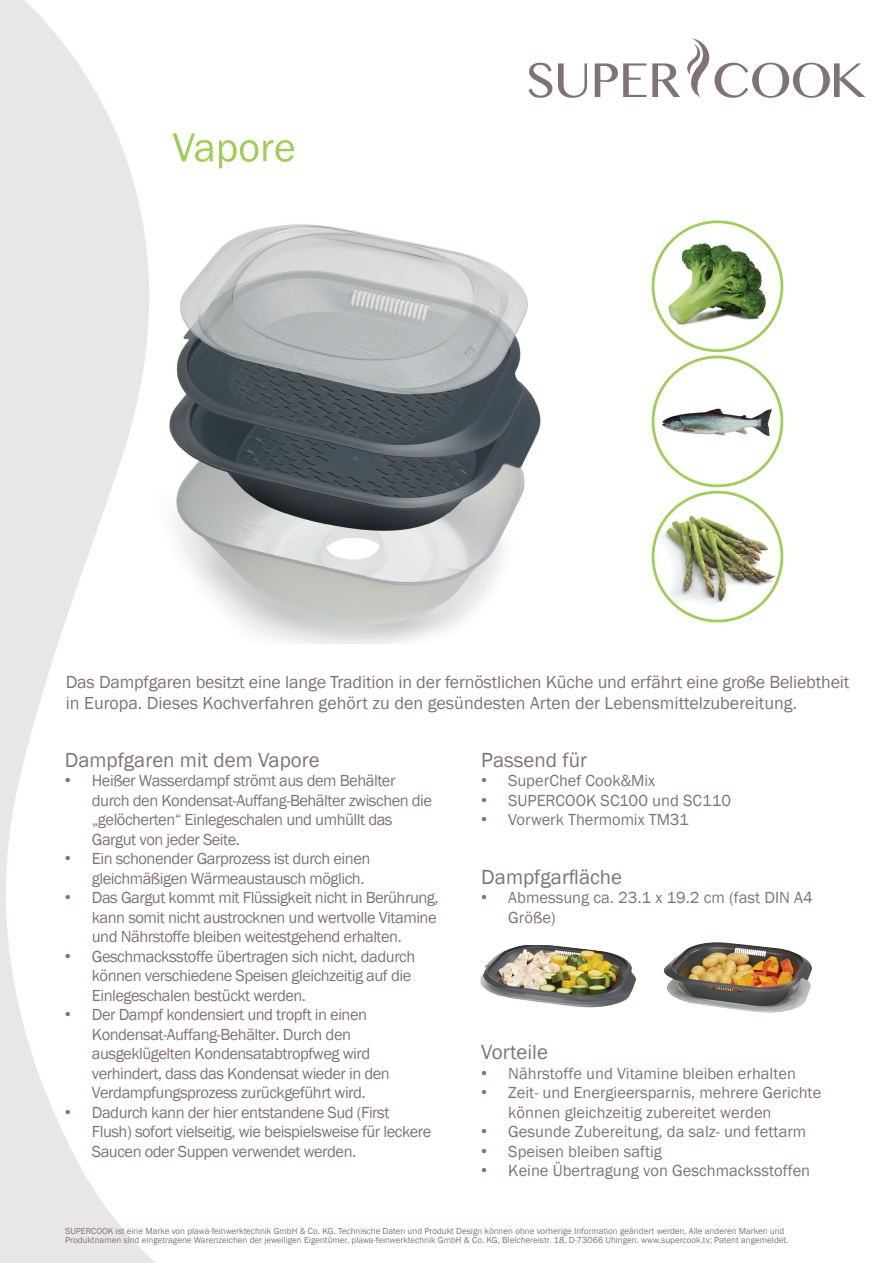
<style>
.page{position:relative;width:893px;height:1263px;background:#fff}
.page>*{position:absolute;margin:0;border:0;box-sizing:border-box;transform-origin:0 0}
.t1{font:21px "Franklin Gothic";color:#817374}
.t2{font:18px/21.6px "Franklin Gothic";letter-spacing:-.01em;color:#817374}
.t3{font:16.5px/19.5px "Franklin Gothic";letter-spacing:-.03em;color:#817374}
.t4{font:16.5px/19.5px "Franklin Gothic";color:#817374}
.t5{font:16.5px "Franklin Gothic";letter-spacing:-.005em;color:#817374}
.t6{font:9px/9px "Franklin Gothic";color:#817374}
.s1{font-style:inherit}
.s2{font-family:"Philosopher";font-size:18px}
</style>
<div class="page">
<svg style="left:528px;top:63px;width:24px;height:35px"></svg>
<svg style="left:558px;top:63px;width:29px;height:35px"></svg>
<svg style="left:595px;top:63px;width:51px;height:34px"></svg>
<svg style="left:652px;top:63px;width:28px;height:34px"></svg>
<svg style="left:715px;top:63px;width:150px;height:35px"></svg>
<svg style="left:687px;top:38px;width:22px;height:59px"></svg>
<svg style="left:0;top:0;width:223px;height:1263px"></svg>
<svg style="left:173px;top:133px;width:121px;height:35px"></svg>
<img style="left:157px;top:209px;width:384px;height:434px">
<img style="left:658px;top:379px;width:122px;height:81px">
<div style="left:652px;top:356px;width:131px;height:131px;border:3px solid #a0ce55;border-radius:50%"></div>
<img style="left:665px;top:229px;width:104px;height:104px">
<div style="left:652px;top:220px;width:131px;height:132px;border:3px solid #a0ce55;border-radius:50%"></div>
<img style="left:659px;top:508px;width:123px;height:100px">
<div style="left:652px;top:491px;width:131px;height:131px;border:3px solid #a0ce55;border-radius:50%"></div>
<img style="left:663px;top:942px;width:149px;height:71px">
<img style="left:480px;top:945px;width:156px;height:63px">
<p class="t2" style="left:66px;top:671px;width:785px">Das Dampfgaren besitzt eine lange Tradition in der fernöstlichen Küche und erfährt eine große Beliebtheit in Europa. Dieses Kochverfahren gehört zu den gesündesten Arten der Lebensmittelzubereitung.</p>
<p class="t1" style="left:65px;top:747px;width:256px"><span class="s1">D</span>ampfgaren mit dem Vapore</p>
<p class="t3" style="left:92px;top:771px;width:342px;text-indent:-27px"><span class="s2">•</span> Heißer Wasserdampf strömt aus dem Behälter durch den Kondensat-Auffang-Behälter zwischen die „gelöcherten“ Einlegeschalen und umhüllt das Gargut von jeder Seite.</p>
<p class="t3" style="left:92px;top:849px;width:280px;text-indent:-27px"><span class="s2">•</span> Ein schonender Garprozess ist durch einen gleichmäßigen Wärmeaustausch möglich.</p>
<p class="t3" style="left:92px;top:888px;width:348px;text-align:justify;text-indent:-27px"><span class="s2">•</span> Das Gargut kommt mit Flüssigkeit nicht in Berührung, kann somit nicht austrocknen und wertvolle Vitamine und Nährstoffe bleiben weitestgehend erhalten.</p>
<p class="t3" style="left:92px;top:947px;width:325px;text-indent:-27px"><span class="s2">•</span> Geschmacksstoffe übertragen sich nicht, dadurch können verschiedene Speisen gleichzeitig auf die<br>Einlegeschalen bestückt werden.</p>
<p class="t3" style="left:92px;top:1005px;width:300px;text-indent:-27px"><span class="s2">•</span> Der Dampf kondensiert und tropft in einen Kondensat-Auffang-Behälter. Durch den ausgeklügelten Kondensatabtropfweg wird verhindert, dass das Kondensat wieder in den Verdampfungsprozess zurückgeführt wird.</p>
<p class="t3" style="left:92px;top:1103px;width:341px;text-indent:-27px"><span class="s2">•</span> Dadurch kann der hier entstandene Sud (First<br>Flush) sofort vielseitig, wie beispielsweise für leckere<br>Saucen oder Suppen verwendet werden.</p>
<p class="t1" style="left:481px;top:747px;width:107px"><span class="s1">P</span>assend für</p>
<p class="t4" style="left:481px;top:771px;width:175px"><span class="s2">•</span> SuperChef Cook&amp;Mix</p>
<p class="t5" style="left:481px;top:790px;width:251px"><span class="s2">•</span> SUPERCOOK SC100 <span class="s1">und SC110</span></p>
<p class="t5" style="left:481px;top:809px;width:209px"><span class="s2">•</span> Vorwerk Thermomix TM<span class="s1">3</span>1</p>
<p class="t1" style="left:481px;top:864px;width:142px">Dampfgarfläche</p>
<p class="t4" style="left:508px;top:888px;width:306px;text-indent:-27px"><span class="s2">•</span> Abmessung ca. 23.1 x 19.2 cm (fast DIN A4<br>Größe)</p>
<p class="t1" style="left:481px;top:1039px;width:68px">Vorteile</p>
<p class="t4" style="left:481px;top:1064px;width:316px"><span class="s2">•</span> Nährstoffe und Vitamine bleiben erhalten</p>
<p class="t4" style="left:508px;top:1083px;width:314px;text-indent:-27px"><span class="s2">•</span> Zeit- und Energieersparnis, mehrere Gerichte können gleichzeitig zubereitet werden</p>
<p class="t4" style="left:481px;top:1122px;width:326px"><span class="s2">•</span> Gesunde Zubereitung, da salz- und fettarm</p>
<p class="t4" style="left:481px;top:1142px;width:182px"><span class="s2">•</span> Speisen bleiben saftig</p>
<p class="t4" style="left:481px;top:1161px;width:330px"><span class="s2">•</span> Keine Übertragung von Geschmacksstoffen</p>
<p class="t6" style="left:65px;top:1226px;width:725px">SUPERCOOK ist eine Marke von plawa-feinwerktechnik GmbH &amp; Co. KG. Technische Daten und Produkt Design können ohne vorherige Information geändert werden. Alle anderen Marken und<br>Produktnamen sind eingetragene Warenzeichen der jeweiligen Eigentümer. plawa-feinwerktechnik GmbH &amp; Co. KG, Bleichereistr. 18, D-73066 Uhingen. www.supercook.tv; Patent angemeldet.</p>
</div>
